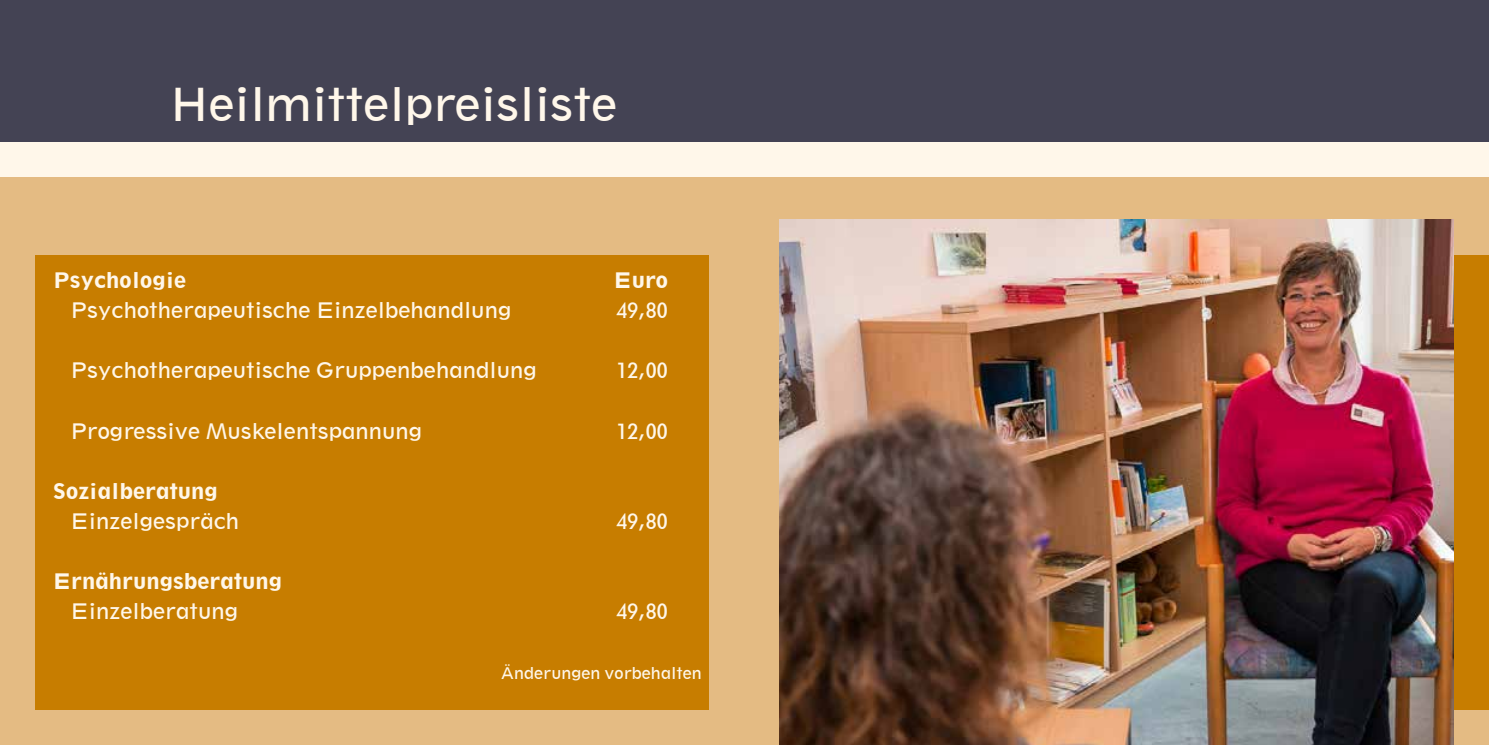
<style>
.page{position:relative;width:1489px;height:745px;background:#fff}
.page>*{position:absolute;margin:0;border:0;box-sizing:border-box;transform-origin:0 0}
.t1{font:42.5px "Geometric 212 BT";color:#fff7ea}
.t2{font:20px "Geometric 212 BT";color:#fff7ea}
.t3{font:800 20px "Geometric 212 BT";color:#fff7ea}
.t4{font:15px "Geometric 212 BT";color:#fff7ea}
</style>
<div class="page">
<div style="left:0;top:0;width:1488px;height:744px;background:#fff7ea"></div>
<div style="left:0;top:177px;width:1488px;height:567px;background:#e4bb83"></div>
<div style="left:35px;top:255px;width:674px;height:454px;background:#c77d00"></div>
<div style="left:780px;top:255px;width:708px;height:454px;background:#c77d00"></div>
<div style="left:0;top:0;width:1488px;height:142px;background:#444354"></div>
<img style="left:780px;top:220px;width:673px;height:524px">
<h1 class="t1" style="left:170px;top:77px;width:448px">Heilmittelpreisliste</h1>
<p class="t3" style="left:53px;top:268px;width:135px">Psychologie</p>
<p class="t3" style="left:613px;top:268px;width:56px">Euro</p>
<p class="t2" style="left:71px;top:298px;width:442px">Psychotherapeutische Einzelbehandlung</p>
<p class="t2" style="left:616px;top:298px;width:52px">49,80</p>
<p class="t2" style="left:71px;top:358px;width:467px">Psychotherapeutische Gruppenbehandlung</p>
<p class="t2" style="left:616px;top:358px;width:52px">12,00</p>
<p class="t2" style="left:71px;top:418px;width:353px">Progressive Muskelentspannung</p>
<p class="t2" style="left:616px;top:418px;width:52px">12,00</p>
<p class="t3" style="left:53px;top:478px;width:166px">Sozialberatung</p>
<p class="t2" style="left:71px;top:508px;width:170px">Einzelgespräch</p>
<p class="t2" style="left:616px;top:508px;width:52px">49,80</p>
<p class="t3" style="left:53px;top:568px;width:231px">Ernährungsberatung</p>
<p class="t2" style="left:71px;top:598px;width:169px">Einzelberatung</p>
<p class="t2" style="left:616px;top:598px;width:52px">49,80</p>
<p class="t4" style="left:501px;top:663px;width:202px">Änderungen vorbehalten</p>
</div>
